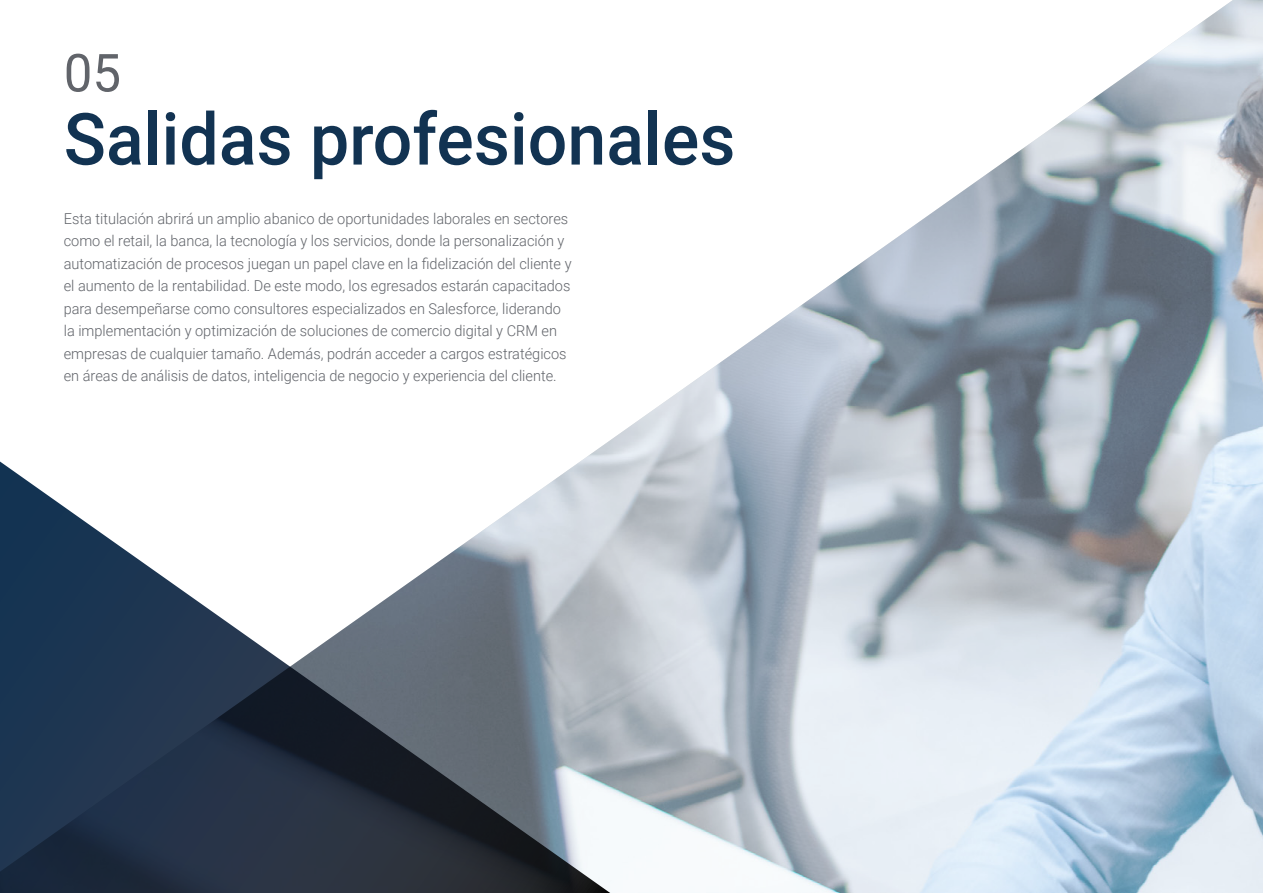
<style>
.page{position:relative;width:1263px;height:893px;background:#fff}
.page>*{position:absolute;margin:0;border:0;box-sizing:border-box;transform-origin:0 0}
.t1{font:500 72px "Roboto";color:#123352}
.t2{font:52.5px "Roboto";color:#61646a}
.t3{font:300 15px/22.5px "Roboto";color:#61646a}
</style>
<div class="page">
<img style="left:602px;top:0;width:661px;height:893px">
<svg style="left:0;top:446px;width:640px;height:447px"></svg>
<h2 class="t2" style="left:64px;top:36px;width:59px">05</h2>
<h1 class="t1" style="left:64px;top:89px;width:673px">Salidas profesionales</h1>
<p class="t3" style="left:64px;top:207px;width:509px">Esta titulación abrirá un amplio abanico de oportunidades laborales en sectores como el retail, la banca, la tecnología y los servicios, donde la personalización y automatización de procesos juegan un papel clave en la fidelización del cliente y el aumento de la rentabilidad. De este modo, los egresados estarán capacitados para desempeñarse como consultores especializados en Salesforce, liderando la implementación y optimización de soluciones de comercio digital y CRM en empresas de cualquier tamaño. Además, podrán acceder a cargos estratégicos en áreas de análisis de datos, inteligencia de negocio y experiencia del cliente.</p>
</div>
